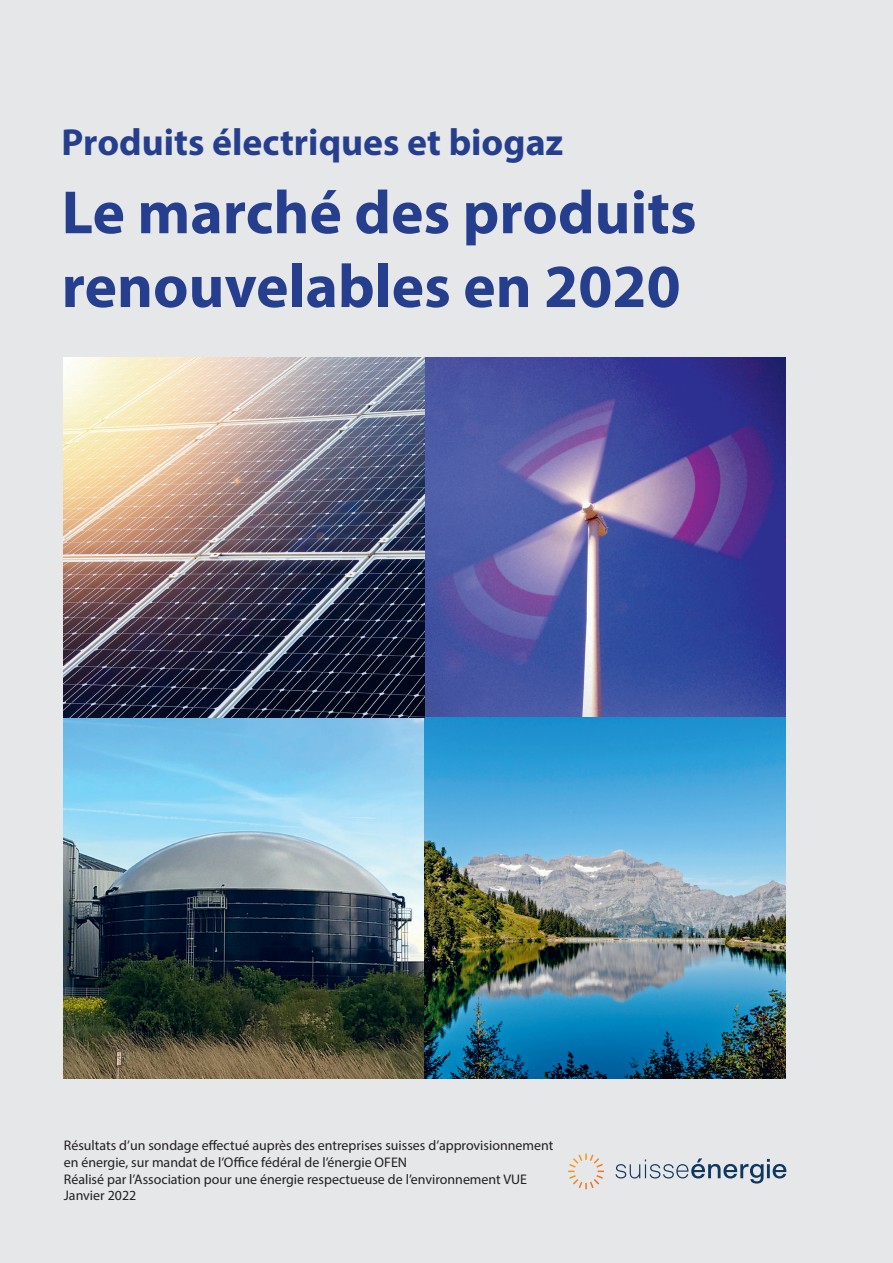
<style>
.page{position:relative;width:893px;height:1263px;background:#e6e7e9}
.page>*{position:absolute;margin:0;border:0;box-sizing:border-box;transform-origin:0 0}
.t1{font:700 61.5px/73.8px "Myriad Pro";color:#253f8e}
.t2{font:700 37.8px "Myriad Pro";color:#253f8e}
.t3{font:13.95px/16.8px "Myriad Pro";color:#231f20}
</style>
<div class="page">
<svg style="left:568px;top:1153px;width:36px;height:36px"></svg>
<svg style="left:615px;top:1158px;width:171px;height:25px"></svg>
<img style="left:64px;top:357px;width:721px;height:722px">
<h2 class="t2" style="left:62px;top:118px;width:503px">Produits électriques et biogaz</h2>
<h1 class="t1" style="left:62px;top:174px;width:636px">Le marché des produits renouvelables en 2020</h1>
<p class="t3" style="left:64px;top:1137px;width:491px">Résultats d’un sondage effectué auprès des entreprises suisses d’approvisionnement en énergie, sur mandat de l’Office fédéral de l’énergie OFEN<br>Réalisé par l’Association pour une énergie respectueuse de l’environnement VUE Janvier 2022</p>
</div>
